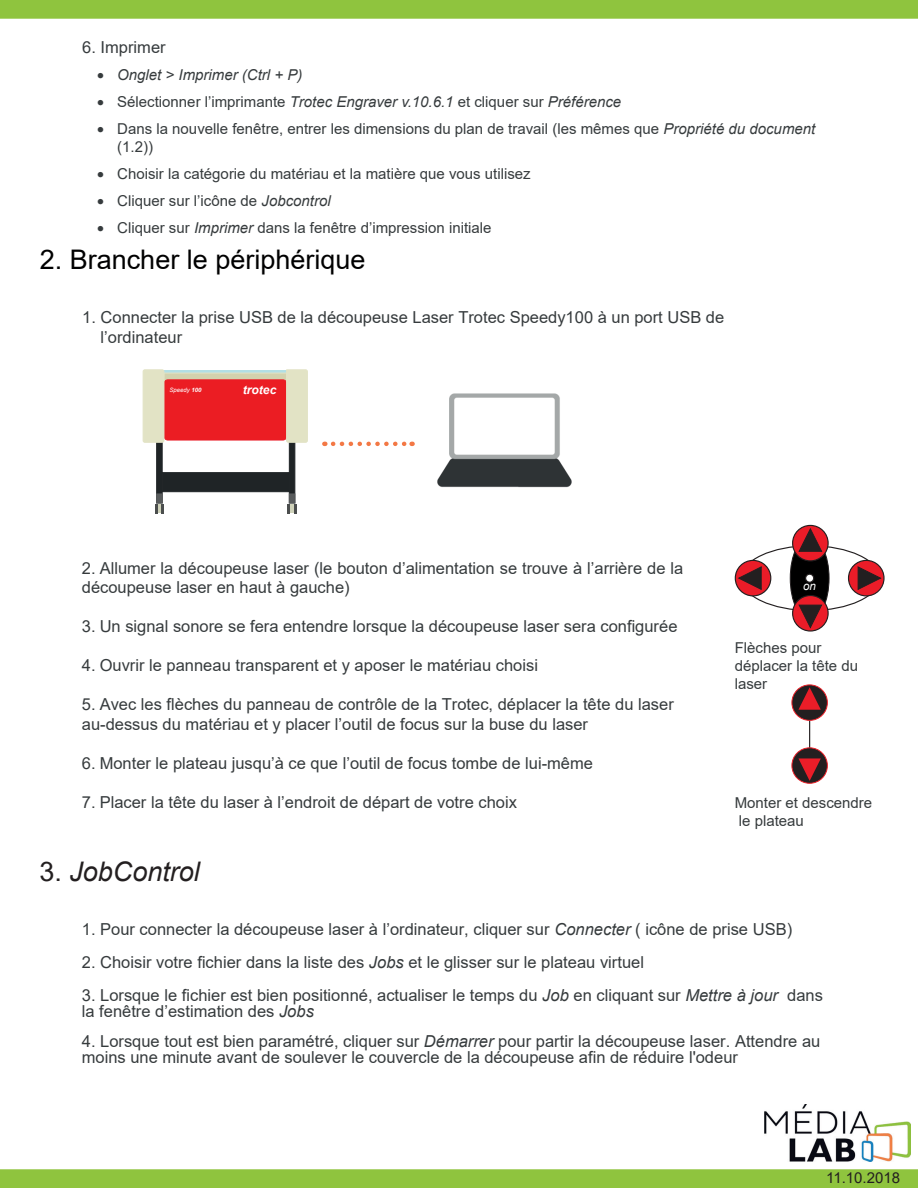
<style>
.page{position:relative;width:918px;height:1188px;background:#fff}
.page>*{position:absolute;margin:0;border:0;box-sizing:border-box;transform-origin:0 0}
.t1{font:27px "Arial";color:#000001}
.t2{font:italic 27px "Arial";color:#231f20}
.t3{font:16.5px/19.5px "Arial";color:#363b3d}
.t4{font:15px/18px "Arial";color:#363b3d}
.t5{font:italic 15px "Arial";color:#363b3d}
.t6{font:15px "Arial";color:#231f20}
.t7{font:italic 700 12px "Arial";color:#fff}
.t8{font:italic 11.55px "Arial";color:#fff}
.t9{font:italic 6px "Arial";color:#fff}
.s1{font-style:italic}
.s2{font-weight:700}
.s3{font-style:normal}
</style>
<div class="page">
<div style="left:1px;top:1170px;width:916px;height:17px;background:#8fc43e"></div>
<div style="left:0;top:1169px;width:918px;height:19px;border:2px solid #8fc43e"></div>
<div style="left:1px;top:1px;width:916px;height:17px;background:#8fc43e"></div>
<div style="left:0;top:0;width:918px;height:19px;border:2px solid #8fc43e"></div>
<img style="left:764px;top:1104px;width:146px;height:57px">
<svg style="left:333px;top:442px;width:80px;height:4px"></svg>
<div style="left:289px;top:442px;width:6px;height:61px;background:#1f2426;border:1px solid #1f2426"></div>
<div style="left:161px;top:370px;width:129px;height:3px;background:#b1dfe5;border:1px solid #b1dfe5"></div>
<svg style="left:164px;top:373px;width:122px;height:9px"></svg>
<div style="left:164px;top:380px;width:123px;height:60px;background:#eb1d23;border-radius:4px"></div>
<div style="left:164px;top:380px;width:123px;height:60px;border:1px solid #eb1c27;border-radius:4px"></div>
<svg style="left:156px;top:443px;width:6px;height:51px"></svg>
<div style="left:286px;top:369px;width:22px;height:74px;background:#e2e3c5"></div>
<div style="left:143px;top:370px;width:21px;height:72px;background:#e2e3c5;border-radius:2px"></div>
<div style="left:143px;top:370px;width:21px;height:73px;border:1px solid #e2e3c5;border-radius:2px"></div>
<div style="left:162px;top:472px;width:128px;height:20px;background:#1f2426;border:1px solid #1f2426"></div>
<div style="left:156px;top:494px;width:6px;height:9px;background:#585b5c"></div>
<div style="left:289px;top:494px;width:6px;height:9px;background:#585b5c"></div>
<svg style="left:155px;top:504px;width:9px;height:10px"></svg>
<svg style="left:288px;top:504px;width:9px;height:10px"></svg>
<img style="left:437px;top:393px;width:135px;height:95px">
<hr style="left:809px;top:714px;width:1px;height:37px;background:#231f20">
<div style="left:792px;top:685px;width:35px;height:35px;background:#231f20;border-radius:50%"></div>
<div style="left:792px;top:685px;width:36px;height:36px;border:1px solid #ec2029;border-radius:50%"></div>
<svg style="left:798px;top:687px;width:23px;height:23px"></svg>
<div style="left:792px;top:748px;width:35px;height:35px;background:#231f20;border-radius:50%"></div>
<div style="left:792px;top:747px;width:36px;height:37px;border:1px solid #ec2029;border-radius:50%"></div>
<svg style="left:798px;top:758px;width:23px;height:23px"></svg>
<div style="left:790px;top:537px;width:39px;height:83px;background:#000;border-radius:50%"></div>
<div style="left:790px;top:536px;width:39px;height:84px;border:1px solid #231f20;border-radius:50%"></div>
<svg style="left:793px;top:525px;width:35px;height:36px"></svg>
<div style="left:792px;top:525px;width:37px;height:36px;border:1px solid #231f20;border-radius:50%"></div>
<svg style="left:799px;top:529px;width:23px;height:23px"></svg>
<svg style="left:793px;top:596px;width:35px;height:35px"></svg>
<div style="left:792px;top:595px;width:37px;height:37px;border:1px solid #231f20;border-radius:50%"></div>
<svg style="left:799px;top:605px;width:23px;height:23px"></svg>
<svg style="left:735px;top:560px;width:36px;height:36px"></svg>
<div style="left:735px;top:560px;width:36px;height:36px;border:1px solid #231f20;border-radius:50%"></div>
<svg style="left:738px;top:567px;width:23px;height:23px"></svg>
<svg style="left:849px;top:560px;width:35px;height:36px"></svg>
<div style="left:848px;top:560px;width:37px;height:36px;border:1px solid #231f20;border-radius:50%"></div>
<svg style="left:858px;top:567px;width:23px;height:23px"></svg>
<div style="left:806px;top:574px;width:8px;height:8px;background:#fff;border-radius:50%"></div>
<div style="left:805px;top:574px;width:9px;height:9px;border:1px solid #231f20;border-radius:50%"></div>
<p class="t3" style="left:82px;top:38px;width:85px">6. Imprimer</p>
<p class="t5" style="left:97px;top:65px;width:207px">• Onglet &gt; Imprimer (Ctrl + P)</p>
<p class="t4" style="left:97px;top:93px;width:525px">• Sélectionner l’imprimante <span class="s1">Trotec Engraver v.10.6.1</span> et cliquer sur <span class="s1">Préférence</span></p>
<p class="t4" style="left:117px;top:120px;width:700px;text-indent:-20px">• Dans la nouvelle fenêtre, entrer les dimensions du plan de travail (les mêmes que <span class="s1">Propriété du document </span>(1.2))</p>
<p class="t4" style="left:97px;top:165px;width:435px">• Choisir la catégorie du matériau et la matière que vous utilisez</p>
<p class="t4" style="left:97px;top:192px;width:235px">• Cliquer sur l’icône de <span class="s1">Jobcontrol</span></p>
<p class="t4" style="left:97px;top:219px;width:396px">• Cliquer sur <span class="s1">Imprimer</span> dans la fenêtre d’impression initiale</p>
<h1 class="t1" style="left:40px;top:241px;width:327px">2. Brancher le périphérique</h1>
<p class="t3" style="left:101px;top:308px;width:625px;text-indent:-18px">1. Connecter la prise USB de la découpeuse Laser Trotec Speedy100 à un port USB de l’ordinateur</p>
<p class="t9" style="left:169px;top:386px;width:34px">Speedy <span class="s2">100</span></p>
<p class="t7" style="left:243px;top:382px;width:35px">trotec</p>
<p class="t3" style="left:82px;top:558px;width:603px">2. Allumer la découpeuse laser (le bouton d’alimentation se trouve à l’arrière de la découpeuse laser en haut à gauche)</p>
<p class="t3" style="left:82px;top:617px;width:597px">3. Un signal sonore se fera entendre lorsque la découpeuse laser sera configurée</p>
<p class="t3" style="left:82px;top:656px;width:458px">4. Ouvrir le panneau transparent et y aposer le matériau choisi</p>
<p class="t3" style="left:82px;top:695px;width:593px">5. Avec les flèches du panneau de contrôle de la Trotec, déplacer la tête du laser au-dessus du matériau et y placer l’outil de focus sur la buse du laser</p>
<p class="t3" style="left:82px;top:753px;width:513px">6. Monter le plateau jusqu’à ce que l’outil de focus tombe de lui-même</p>
<p class="t3" style="left:82px;top:792px;width:437px">7. Placer la tête du laser à l’endroit de départ de votre choix</p>
<h1 class="t2" style="left:39px;top:854px;width:162px"><span class="s3">3.</span> JobControl</h1>
<p class="t8" style="left:803px;top:579px;width:14px">on</p>
<p class="t4" style="left:735px;top:638px;width:125px">Flèches pour déplacer la tête du laser</p>
<p class="t4" style="left:735px;top:794px;width:139px">Monter et descendre le plateau</p>
<p class="t3" style="left:82px;top:919px;width:712px">1. Pour connecter la découpeuse laser à l’ordinateur, cliquer sur <span class="s1">Connecter</span> ( icône de prise USB)</p>
<p class="t3" style="left:82px;top:952px;width:564px">2. Choisir votre fichier dans la liste des <span class="s1">Jobs</span> et le glisser sur le plateau virtuel</p>
<p class="t3" style="left:82px;top:986px;width:743px;line-height:16.5px">3. Lorsque le fichier est bien positionné, actualiser le temps du <span class="s1">Job</span> en cliquant sur <span class="s1">Mettre à jour</span> dans la fenêtre d’estimation des <span class="s1">Jobs</span></p>
<p class="t3" style="left:82px;top:1033px;width:740px;line-height:16.4px">4. Lorsque tout est bien paramétré, cliquer sur <span class="s1">Démarrer</span> pour partir la découpeuse laser. Attendre au moins une minute avant de soulever le couvercle de la découpeuse afin de réduire l'odeur</p>
<p class="t6" style="left:826px;top:1167px;width:75px">11.10.2018</p>
</div>
